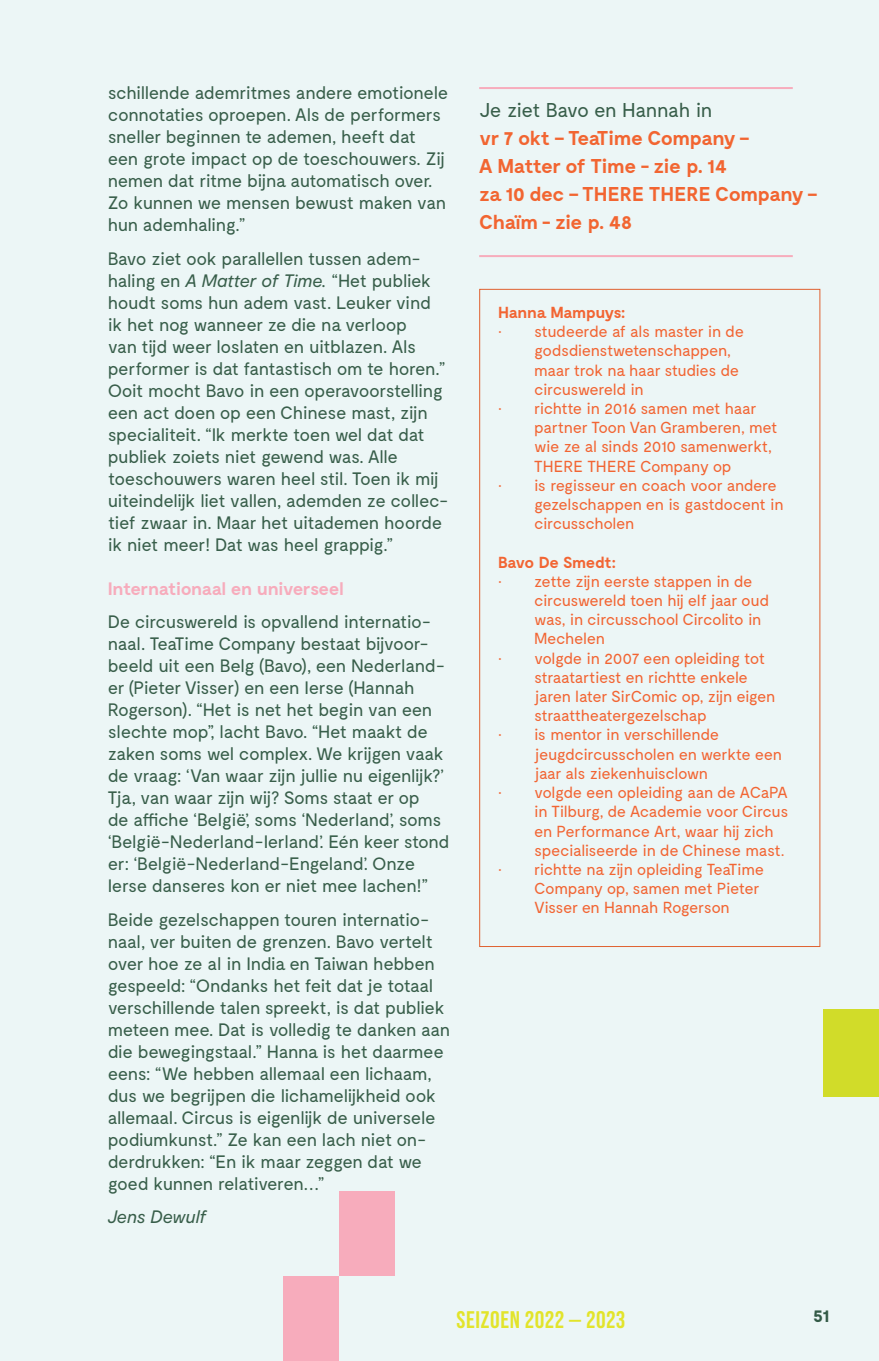
<style>
.page{position:relative;width:879px;height:1361px;background:#ecf6f6}
.page>*{position:absolute;margin:0;border:0;box-sizing:border-box;transform-origin:0 0}
.t1{font:700 24px "Bebas Neue Pro";letter-spacing:.03em;color:#e2e42b}
.t2{font:700 20px/28px "Moderat";letter-spacing:-.02em;color:#f26531}
.t3{font:20px "Moderat";letter-spacing:-.025em;color:#385e4a}
.t4{font:18px/22px "Moderat";letter-spacing:-.025em;color:#385e4a}
.t5{font:700 18px "Moderat";letter-spacing:-.025em;color:#f7acbc}
.t6{font:italic 18px "Moderat";letter-spacing:-.005em;color:#385e4a}
.t7{font:700 18px "Moderat";color:#385e4a}
.t8{font:16px/19.2px "Moderat";letter-spacing:-.025em;color:#f26533}
.t9{font:700 16px "Moderat";letter-spacing:-.02em;color:#f26533}
.s1{font-style:italic}
</style>
<div class="page">
<div style="left:823px;top:1009px;width:56px;height:88px;background:#d1dc29"></div>
<hr style="left:479px;top:87px;width:314px;height:2px;background:#f7acbc">
<hr style="left:479px;top:255px;width:314px;height:2px;background:#f7acbc">
<div style="left:283px;top:1276px;width:56px;height:85px;background:#f7acbc"></div>
<div style="left:339px;top:1191px;width:55px;height:85px;background:#f7acbc"></div>
<p class="t4" style="left:108px;top:83px;width:342px">schillende ademritmes andere emotionele connotaties oproepen. Als de performers sneller beginnen te ademen, heeft dat een grote impact op de toeschouwers. Zij nemen dat ritme bijna automatisch over.<br>Zo kunnen we mensen bewust maken van hun ademhaling.”</p>
<p class="t4" style="left:108px;top:248px;width:342px">Bavo ziet ook parallellen tussen adem&shy;haling en <span class="s1">A Matter of Time.</span> “Het publiek houdt soms hun adem vast. Leuker vind ik het nog wanneer ze die na verloop<br>van tijd weer loslaten en uitblazen. Als performer is dat fantastisch om te horen.” Ooit mocht Bavo in een operavoorstelling een act doen op een Chinese mast, zijn specialiteit. “Ik merkte toen wel dat dat publiek zoiets niet gewend was. Alle toeschouwers waren heel stil. Toen ik mij uiteindelijk liet vallen, ademden ze collec&shy;tief zwaar in. Maar het uitademen hoorde ik niet meer! Dat was heel grappig.”</p>
<p class="t5" style="left:108px;top:578px;width:238px">Internationaal en universeel</p>
<p class="t4" style="left:108px;top:611px;width:343px">De circuswereld is opvallend internatio&shy;naal. TeaTime Company bestaat bijvoor&shy;beeld uit een Belg (Bavo), een Nederland&shy;er (Pieter Visser) en een Ierse (Hannah Rogerson). “Het is net het begin van een slechte mop”, lacht Bavo. “Het maakt de zaken soms wel complex. We krijgen vaak de vraag: ‘Van waar zijn jullie nu eigenlijk?’ Tja, van waar zijn wij? Soms staat er op<br>de affiche ‘België’, soms ‘Nederland’, soms ‘België-Nederland-Ierland’. Eén keer stond er: ‘België-Nederland-Engeland’. Onze Ierse danseres kon er niet mee lachen!”</p>
<p class="t4" style="left:108px;top:909px;width:344px">Beide gezelschappen touren internatio&shy;naal, ver buiten de grenzen. Bavo vertelt over hoe ze al in India en Taiwan hebben gespeeld: “Ondanks het feit dat je totaal verschillende talen spreekt, is dat publiek meteen mee. Dat is volledig te danken aan die bewegingstaal.” Hanna is het daarmee eens: “We hebben allemaal een lichaam, dus we begrijpen die lichamelijkheid ook allemaal. Circus is eigenlijk de universele podiumkunst.” Ze kan een lach niet on&shy;derdrukken: “En ik maar zeggen dat we goed kunnen relativeren…”</p>
<p class="t6" style="left:108px;top:1205px;width:100px">Jens Dewulf</p>
<p class="t3" style="left:479px;top:99px;width:235px">Je ziet Bavo en Hannah in</p>
<p class="t2" style="left:479px;top:125px;width:340px">vr 7 okt – TeaTime Company –<br>A Matter of Time - zie p. 14<br>za 10 dec – THERE THERE Company –<br>Chaïm - zie p. 48</p>
<p class="t9" style="left:498px;top:303px;width:129px">Hanna Mampuys:</p>
<p class="t8" style="left:534px;top:322px;width:211px;text-indent:-36px">• studeerde af als master in de godsdienstwetenschappen, maar trok na haar studies de circuswereld in</p>
<p class="t8" style="left:534px;top:399px;width:245px;text-indent:-36px">• richtte in 2016 samen met haar partner Toon Van Gramberen, met wie ze al sinds 2010 samenwerkt,<br>THERE THERE Company op</p>
<p class="t8" style="left:534px;top:476px;width:251px;text-indent:-36px">• is regisseur en coach voor andere gezelschappen en is gastdocent in circusscholen</p>
<p class="t9" style="left:498px;top:553px;width:119px">Bavo De Smedt:</p>
<p class="t8" style="left:534px;top:572px;width:236px;text-indent:-36px">• zette zijn eerste stappen in de circuswereld toen hij elf jaar oud was, in circusschool Circolito in<br>Mechelen</p>
<p class="t8" style="left:534px;top:649px;width:243px;text-indent:-36px">• volgde in 2007 een opleiding tot straatartiest en richtte enkele jaren later SirComic op, zijn eigen straattheatergezelschap</p>
<p class="t8" style="left:534px;top:726px;width:249px;text-indent:-36px">• is mentor in verschillende jeugdcircusscholen en werkte een jaar als ziekenhuisclown</p>
<p class="t8" style="left:534px;top:783px;width:256px;text-indent:-36px">• volgde een opleiding aan de ACaPA in Tilburg, de Academie voor Circus en Performance Art, waar hij zich specialiseerde in de Chinese mast.</p>
<p class="t8" style="left:534px;top:860px;width:231px;text-indent:-36px">• richtte na zijn opleiding TeaTime<br>Company op, samen met Pieter<br>Visser en Hannah Rogerson</p>
<h1 class="t1" style="left:456px;top:1306px;width:170px">SEIZOEN 2022 — 2023</h1>
<p class="t7" style="left:813px;top:1305px;width:18px">51</p>
</div>
